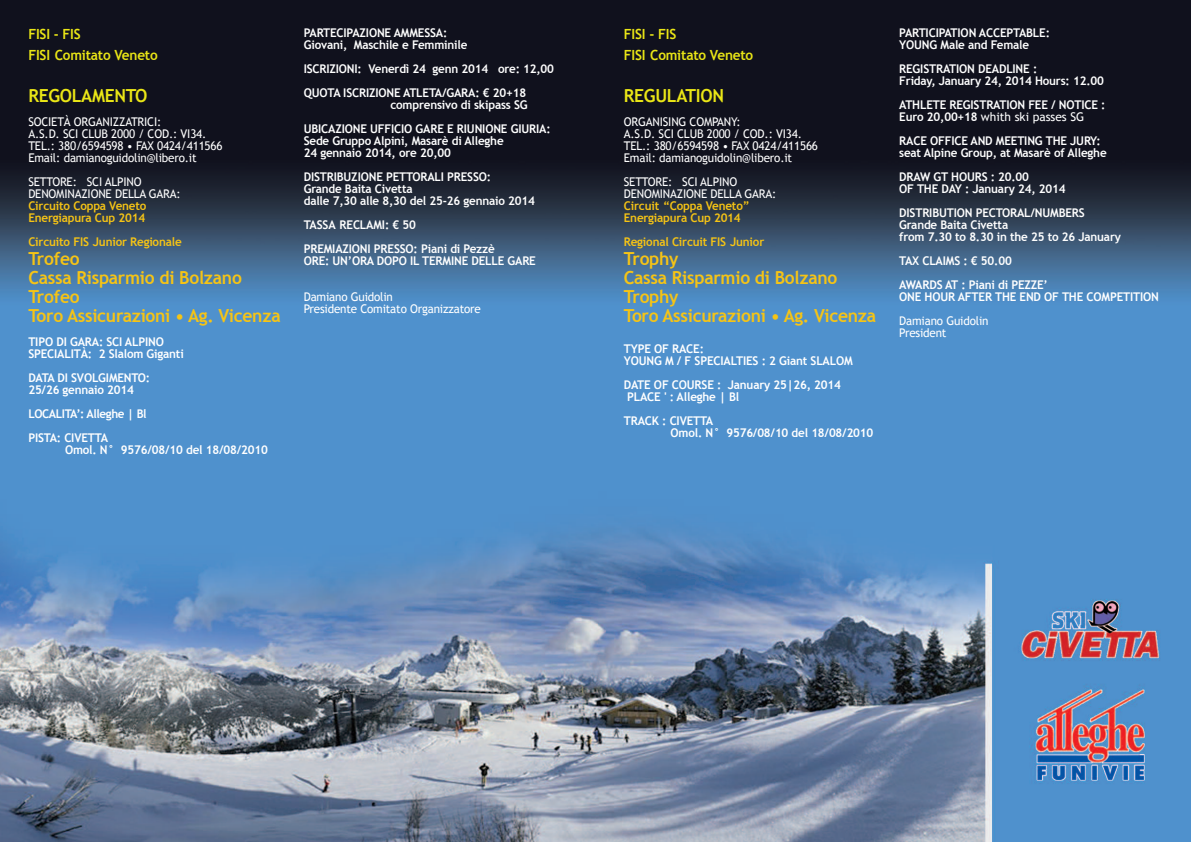
<style>
.page{position:relative;width:1191px;height:842px;background:#fff}
.page>*{position:absolute;margin:0;border:0;box-sizing:border-box;transform-origin:0 0}
.t1{font:700 18px/19px "Trebuchet MS";letter-spacing:-.015em;color:#f6c415}
.t2{font:700 18px "Trebuchet MS";letter-spacing:-.015em;color:#eae616}
.t3{font:700 14px/21px "Trebuchet MS";letter-spacing:-.015em;color:#eae616}
.t4{font:700 12px/12px "Trebuchet MS";letter-spacing:-.015em;color:#fff}
.t5{font:12px/12px "Trebuchet MS";letter-spacing:-.015em;color:#fff}
.t6{font:700 12px/12px "Trebuchet MS";letter-spacing:-.015em;color:#f6c415}
.t7{font:700 12px/24px "Trebuchet MS";letter-spacing:-.035em;color:#fff}
.s1{font-weight:400}
</style>
<div class="page">
<img style="left:0;top:0;width:1191px;height:842px">
<p class="t3" style="left:28px;top:23px;width:131px">FISI - FIS<br>FISI Comitato Veneto</p>
<h1 class="t2" style="left:28px;top:85px;width:121px">REGOLAMENTO</h1>
<p class="t5" style="left:28px;top:115px;width:196px">SOCIETÀ ORGANIZZATRICI:<br>A.S.D. SCI CLUB 2000 / COD.: VI34.<br>TEL.: 380/6594598 • FAX 0424/411566<br>Email: damianoguidolin@libero.it</p>
<p class="t5" style="left:28px;top:175px;width:154px">SETTORE: SCI ALPINO<br>DENOMINAZIONE DELLA GARA:</p>
<p class="t6" style="left:28px;top:199px;width:120px">Circuito Coppa Veneto<br>Energiapura Cup 2014</p>
<p class="t6" style="left:28px;top:235px;width:155px">Circuito FIS Junior Regionale</p>
<h1 class="t1" style="left:28px;top:249px;width:254px">Trofeo<br>Cassa Risparmio di Bolzano<br>Trofeo<br>Toro Assicurazioni • Ag. Vicenza</h1>
<p class="t4" style="left:28px;top:335px;width:157px">TIPO DI GARA: SCI ALPINO<br>SPECIALITÀ: 2 Slalom Giganti</p>
<p class="t4" style="left:28px;top:371px;width:123px">DATA DI SVOLGIMENTO:<br>25/26 gennaio 2014</p>
<p class="t7" style="left:28px;top:401px;width:120px">LOCALITA’: Alleghe | Bl<br>PISTA: CIVETTA</p>
<p class="t4" style="left:65px;top:443px;width:204px">Omol. N° 9576/08/10 del 18/08/2010</p>
<p class="t4" style="left:304px;top:27px;width:165px">PARTECIPAZIONE AMMESSA:<br>Giovani, Maschile e Femminile</p>
<p class="t4" style="left:304px;top:57px;width:252px;line-height:24px">ISCRIZIONI: Venerdì 24 genn 2014 ore: 12,00<br>QUOTA ISCRIZIONE ATLETA/GARA: € 20+18</p>
<p class="t4" style="left:304px;top:93px;width:248px;line-height:24px;text-indent:87px">comprensivo di skipass SG<br>UBICAZIONE UFFICIO GARE E RIUNIONE GIURIA:</p>
<p class="t4" style="left:304px;top:135px;width:201px">Sede Gruppo Alpini, Masarè di Alleghe<br>24 gennaio 2014, ore 20,00</p>
<p class="t4" style="left:304px;top:171px;width:233px">DISTRIBUZIONE PETTORALI PRESSO:<br>Grande Baita Civetta<br>dalle 7,30 alle 8,30 del 25-26 gennaio 2014</p>
<p class="t4" style="left:304px;top:213px;width:193px;line-height:24px">TASSA RECLAMI: € 50<br>PREMIAZIONI PRESSO: Piani di Pezzè</p>
<p class="t4" style="left:304px;top:255px;width:234px">ORE: UN’ORA DOPO IL TERMINE DELLE GARE</p>
<p class="t5" style="left:304px;top:291px;width:179px">Damiano Guidolin<br>Presidente Comitato Organizzatore</p>
<p class="t3" style="left:624px;top:23px;width:131px">FISI - FIS<br>FISI Comitato Veneto</p>
<h1 class="t2" style="left:624px;top:85px;width:102px">REGULATION</h1>
<p class="t5" style="left:624px;top:115px;width:196px">ORGANISING COMPANY:<br>A.S.D. SCI CLUB 2000 / COD.: VI34.<br>TEL.: 380/6594598 • FAX 0424/411566<br>Email: damianoguidolin@libero.it</p>
<p class="t5" style="left:624px;top:175px;width:154px">SETTORE: SCI ALPINO<br>DENOMINAZIONE DELLA GARA:</p>
<p class="t6" style="left:624px;top:199px;width:127px">Circuit “Coppa Veneto”<br>Energiapura Cup 2014</p>
<p class="t6" style="left:624px;top:235px;width:142px">Regional Circuit FIS Junior</p>
<h1 class="t1" style="left:624px;top:249px;width:254px">Trophy<br>Cassa Risparmio di Bolzano<br>Trophy<br>Toro Assicurazioni • Ag. Vicenza</h1>
<p class="t4" style="left:624px;top:342px;width:230px">TYPE OF RACE:<br>YOUNG M / F SPECIALTIES : 2 Giant SLALOM</p>
<p class="t4" style="left:624px;top:378px;width:219px">DATE OF COURSE : January 25|26, 2014<br>PLACE ' : Alleghe | Bl</p>
<p class="t4" style="left:670px;top:414px;width:204px;text-indent:-47px">TRACK : CIVETTA<br>Omol. N° 9576/08/10 del 18/08/2010</p>
<p class="t4" style="left:899px;top:27px;width:152px">PARTICIPATION ACCEPTABLE:<br>YOUNG Male and Female</p>
<p class="t4" style="left:899px;top:63px;width:206px">REGISTRATION DEADLINE :<br>Friday, January 24, 2014 Hours: 12.00</p>
<p class="t4" style="left:899px;top:99px;width:208px">ATHLETE REGISTRATION FEE / NOTICE :<br>Euro 20,00+18 <span class="s1">whith ski passes SG</span></p>
<p class="t4" style="left:899px;top:135px;width:209px">RACE OFFICE AND MEETING THE JURY: seat Alpine Group, at Masarè of Alleghe</p>
<p class="t4" style="left:899px;top:171px;width:168px">DRAW GT HOURS : 20.00<br>OF THE DAY : January 24, 2014</p>
<p class="t4" style="left:899px;top:207px;width:223px">DISTRIBUTION PECTORAL/NUMBERS<br>Grande Baita Civetta<br>from 7.30 to 8.30 in the 25 to 26 January</p>
<p class="t4" style="left:899px;top:249px;width:150px;line-height:24px">TAX CLAIMS : € 50.00<br>AWARDS AT : Piani di PEZZE’</p>
<p class="t4" style="left:899px;top:291px;width:261px">ONE HOUR AFTER THE END OF THE COMPETITION</p>
<p class="t5" style="left:899px;top:315px;width:91px">Damiano Guidolin<br>President</p>
</div>
